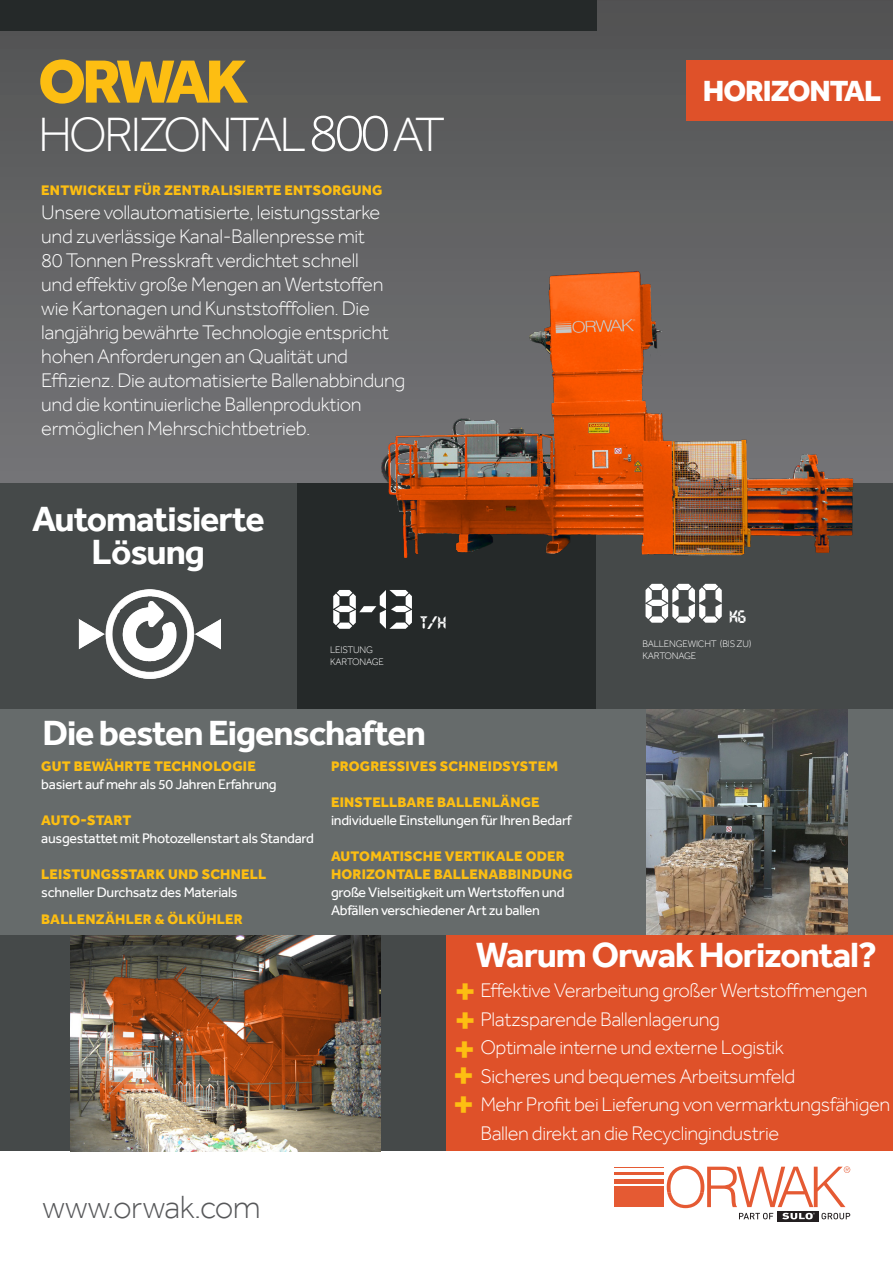
<style>
.page{position:relative;width:893px;height:1263px;background:#fff}
.page>*{position:absolute;margin:0;border:0;box-sizing:border-box;transform-origin:0 0}
.t1{font:800 63px "Effra";letter-spacing:-.075em;color:#fdbe12}
.t2{font:55.5px "Transistor";color:#fff}
.t3{font:300 49.5px "Effra";letter-spacing:-.065em;color:#fff}
.t4{font:700 42px "Effra";color:#fdbe12}
.t5{font:700 36px "Effra";letter-spacing:-.03em;color:#fff}
.t6{font:300 33px "Effra";letter-spacing:-.02em;color:#57585a}
.t7{font:800 30px "Effra";letter-spacing:-.035em;color:#fff}
.t8{font:300 20.25px/24px "Effra";letter-spacing:-.02em;color:#fff}
.t9{font:18px "Transistor";color:#fff}
.t10{font:14.25px/18px "Effra";letter-spacing:-.02em;color:#fff}
.t11{font:800 14.25px "Effra";letter-spacing:.015em;color:#fdbe12}
.t12{font:800 14.25px "Effra";letter-spacing:-.005em;color:#fdbe12}
.t13{font:300 9.75px/11.7px "Effra";letter-spacing:-.02em;color:#fff}
.s1{font-size:54px}
.s2{font-weight:800;color:#fdbe12}
</style>
<div class="page">
<div style="left:0;top:0;width:893px;height:486px;background:linear-gradient(to bottom,#525252,#757578)"></div>
<div style="left:0;top:483px;width:298px;height:252px;background:#454949"></div>
<div style="left:596px;top:483px;width:297px;height:252px;background:#454949"></div>
<div style="left:298px;top:483px;width:298px;height:252px;background:#252929"></div>
<div style="left:0;top:709px;width:596px;height:228px;background:#666b6b"></div>
<div style="left:0;top:935px;width:451px;height:216px;background:#454949"></div>
<img style="left:70px;top:935px;width:311px;height:216px">
<div style="left:596px;top:709px;width:297px;height:228px;background:#666b6b"></div>
<img style="left:381px;top:270px;width:474px;height:287px">
<img style="left:647px;top:709px;width:201px;height:227px">
<img style="left:79px;top:590px;width:142px;height:88px">
<div style="left:614px;top:1193px;width:49px;height:14px;background:#e55a33"></div>
<div style="left:614px;top:1186px;width:49px;height:6px;background:#e55a33"></div>
<div style="left:614px;top:1179px;width:49px;height:5px;background:#e55a33"></div>
<hr style="left:614px;top:1173px;width:49px;height:2px;background:#e55a33">
<hr style="left:614px;top:1167px;width:49px;height:1px;background:#e55a33">
<svg style="left:777px;top:1219px;width:41px;height:2px"></svg>
<svg style="left:667px;top:1165px;width:183px;height:54px"></svg>
<div style="left:446px;top:936px;width:447px;height:215px;background:#df5129"></div>
<div style="left:0;top:0;width:596px;height:31px;background:#252929"></div>
<div style="left:686px;top:61px;width:207px;height:60px;background:#df5129"></div>
<p class="t1" style="left:38px;top:44px;width:212px">ORWAK</p>
<p class="t3" style="left:38px;top:105px;width:409px">HORIZONTAL<span class="s1">800</span>AT</p>
<p class="t11" style="left:41px;top:181px;width:343px">ENTWICKELT FÜR ZENTRALISIERTE ENTSORGUNG</p>
<p class="t8" style="left:41px;top:200px;width:366px">Unsere vollautomatisierte, leistungsstarke und zuverlässige Kanal-Ballenpresse mit<br>80 Tonnen Presskraft verdichtet schnell<br>und effektiv große Mengen an Wertstoffen wie Kartonagen und Kunststofffolien. Die langjährig bewährte Technologie entspricht hohen Anforderungen an Qualität und Effizienz. Die automatisierte Ballenabbindung und die kontinuierliche Ballenproduktion ermöglichen Mehrschichtbetrieb.</p>
<p class="t5" style="left:32px;top:497px;width:234px">Automatisierte</p>
<p class="t5" style="left:92px;top:530px;width:115px">Lösung</p>
<p class="t2" style="left:332px;top:581px;width:84px">8-i3</p>
<p class="t9" style="left:420px;top:613px;width:27px">t/H</p>
<p class="t7" style="left:703px;top:73px;width:180px">HORIZONTAL</p>
<p class="t2" style="left:644px;top:575px;width:81px">800</p>
<p class="t9" style="left:729px;top:607px;width:18px">KG</p>
<p class="t13" style="left:330px;top:644px;width:55px">LEISTUNG<br>KARTONAGE</p>
<p class="t13" style="left:642px;top:638px;width:111px">BALLENGEWICHT (BIS ZU)<br>KARTONAGE</p>
<p class="t5" style="left:43px;top:711px;width:385px">Die besten Eigenschaften</p>
<p class="t10" style="left:41px;top:757px;width:237px"><span class="s2">GUT BEWÄHRTE TECHNOLOGIE </span>basiert auf mehr als 50 Jahren Erfahrung</p>
<p class="t12" style="left:41px;top:811px;width:92px">AUTO-START</p>
<p class="t10" style="left:41px;top:829px;width:274px">ausgestattet mit Photozellenstart als Standard</p>
<p class="t11" style="left:41px;top:865px;width:226px">LEISTUNGSSTARK UND SCHNELL</p>
<p class="t10" style="left:41px;top:883px;width:198px">schneller Durchsatz des Materials</p>
<p class="t11" style="left:41px;top:910px;width:203px">BALLENZÄHLER &amp; ÖLKÜHLER</p>
<p class="t11" style="left:331px;top:757px;width:228px">PROGRESSIVES SCHNEIDSYSTEM</p>
<p class="t11" style="left:331px;top:793px;width:210px">EINSTELLBARE BALLENLÄNGE</p>
<p class="t10" style="left:331px;top:811px;width:242px">individuelle Einstellungen für Ihren Bedarf</p>
<p class="t10" style="left:331px;top:847px;width:243px"><span class="s2">AUTOMATISCHE VERTIKALE ODER HORIZONTALE BALLENABBINDUNG </span>große Vielseitigkeit um Wertstoffen und Abfällen verschiedener Art zu ballen</p>
<p class="t5" style="left:476px;top:933px;width:403px">Warum Orwak Horizontal?</p>
<p class="t8" style="left:480px;top:978px;width:389px">Effektive Verarbeitung großer Wertstoffmengen</p>
<p class="t8" style="left:480px;top:1004px;width:317px;line-height:28.5px">Platzsparende Ballenlagerung<br>Optimale interne und externe Logistik<br>Sicheres und bequemes Arbeitsumfeld</p>
<p class="t8" style="left:480px;top:1090px;width:411px;line-height:28.5px">Mehr Profit bei Lieferung von vermarktungsfähigen<br>Ballen direkt an die Recyclingindustrie</p>
<p class="t4" style="left:454px;top:966px;width:24px">+</p>
<p class="t4" style="left:454px;top:995px;width:24px">+</p>
<p class="t4" style="left:453px;top:1024px;width:24px">+</p>
<p class="t4" style="left:452px;top:1050px;width:24px">+</p>
<p class="t4" style="left:452px;top:1078px;width:24px">+</p>
<p class="t6" style="left:43px;top:1187px;width:220px">www.orwak.com</p>
</div>
